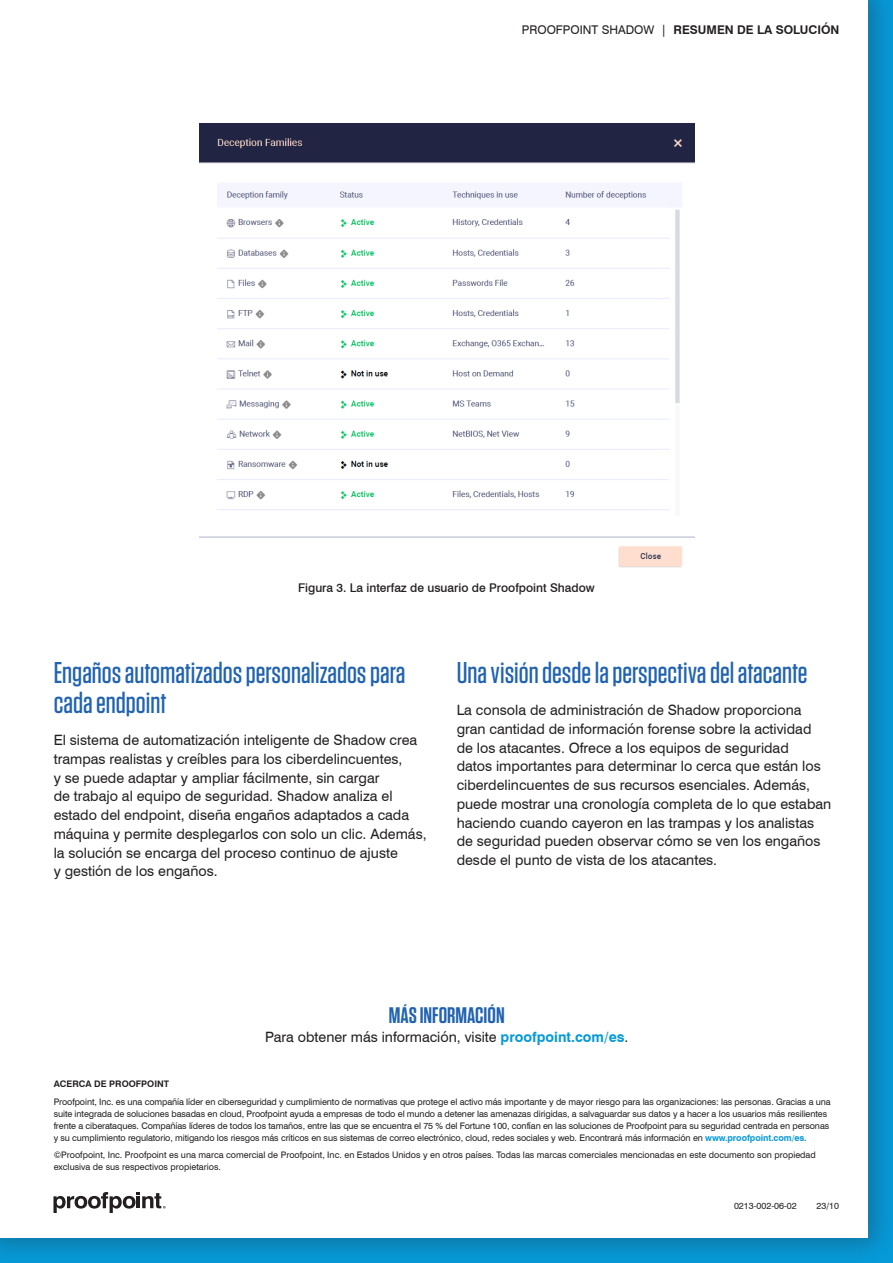
<style>
.page{position:relative;width:893px;height:1263px;background:#fff}
.page>*{position:absolute;margin:0;border:0;box-sizing:border-box;transform-origin:0 0}
.t1{font:500 30px/30px "Tungsten";color:#2163b0}
.t2{font:600 22.5px "Tungsten";color:#2163b0}
.t3{font:14.25px/18.8px "Swiss 721 BT";color:#231f20}
.t4{font:500 12px "Swiss 721 BT";color:#231f20}
.t5{font:700 12px "Swiss 721 BT";color:#231f20}
.t6{font:9px/12px "Swiss 721 BT";letter-spacing:-.01em;color:#231f20}
.t7{font:700 9px "Swiss 721 BT";color:#231f20}
.s1{font-weight:400}
.s2{font-weight:700;color:#069ad9}
</style>
<div class="page">
<div style="left:0;top:0;width:893px;height:1263px;background:#231f20;opacity:.3"></div>
<div style="left:0;top:0;width:868px;height:1237px;background:#fff"></div>
<svg style="left:53px;top:1192px;width:113px;height:21px"></svg>
<img style="left:199px;top:123px;width:495px;height:445px">
<h3 class="t5" style="left:522px;top:22px;width:319px"><span class="s1">PROOFPOINT SHADOW |</span> RESUMEN DE LA SOLUCIÓN</h3>
<h3 class="t4" style="left:298px;top:580px;width:298px">Figura 3. La interfaz de usuario de Proofpoint Shadow</h3>
<h1 class="t1" style="left:54px;top:658px;width:353px">Engaños automatizados personalizados para cada endpoint</h1>
<p class="t3" style="left:54px;top:731px;width:374px">El sistema de automatización inteligente de Shadow crea trampas realistas y creíbles para los ciberdelincuentes,<br>y se puede adaptar y ampliar fácilmente, sin cargar<br>de trabajo al equipo de seguridad. Shadow analiza el estado del endpoint, diseña engaños adaptados a cada máquina y permite desplegarlos con solo un clic. Además, la solución se encarga del proceso continuo de ajuste<br>y gestión de los engaños.</p>
<h1 class="t1" style="left:457px;top:658px;width:352px">Una visión desde la perspectiva del atacante</h1>
<p class="t3" style="left:457px;top:701px;width:376px">La consola de administración de Shadow proporciona gran cantidad de información forense sobre la actividad<br>de los atacantes. Ofrece a los equipos de seguridad<br>datos importantes para determinar lo cerca que están los ciberdelincuentes de sus recursos esenciales. Además, puede mostrar una cronología completa de lo que estaban haciendo cuando cayeron en las trampas y los analistas de seguridad pueden observar cómo se ven los engaños desde el punto de vista de los atacantes.</p>
<h2 class="t2" style="left:389px;top:1004px;width:117px">MÁS INFORMACIÓN</h2>
<h3 class="t3" style="left:265px;top:1027px;width:365px">Para obtener más información, visite <span class="s2">proofpoint.com/es</span>.</h3>
<p class="t7" style="left:54px;top:1079px;width:117px">ACERCA DE PROOFPOINT</p>
<p class="t6" style="left:54px;top:1095px;width:779px">Proofpoint, Inc. es una compañía líder en ciberseguridad y cumplimiento de normativas que protege el activo más importante y de mayor riesgo para las organizaciones: las personas. Gracias a una suite integrada de soluciones basadas en cloud, Proofpoint ayuda a empresas de todo el mundo a detener las amenazas dirigidas, a salvaguardar sus datos y a hacer a los usuarios más resilientes frente a ciberataques. Compañías líderes de todos los tamaños, entre las que se encuentra el 75 % del Fortune 100, confían en las soluciones de Proofpoint para su seguridad centrada en personas y su cumplimiento regulatorio, mitigando los riesgos más críticos en sus sistemas de correo electrónico, cloud, redes sociales y web. Encontrará más información en <span class="s2">www.proofpoint.com/es</span>.</p>
<p class="t6" style="left:54px;top:1149px;width:764px">©Proofpoint, Inc. Proofpoint es una marca comercial de Proofpoint, Inc. en Estados Unidos y en otros países. Todas las marcas comerciales mencionadas en este documento son propiedad exclusiva de sus respectivos propietarios.</p>
<p class="t6" style="left:734px;top:1199px;width:64px">0213-002-06-02</p>
<p class="t6" style="left:816px;top:1199px;width:24px">23/10</p>
</div>
